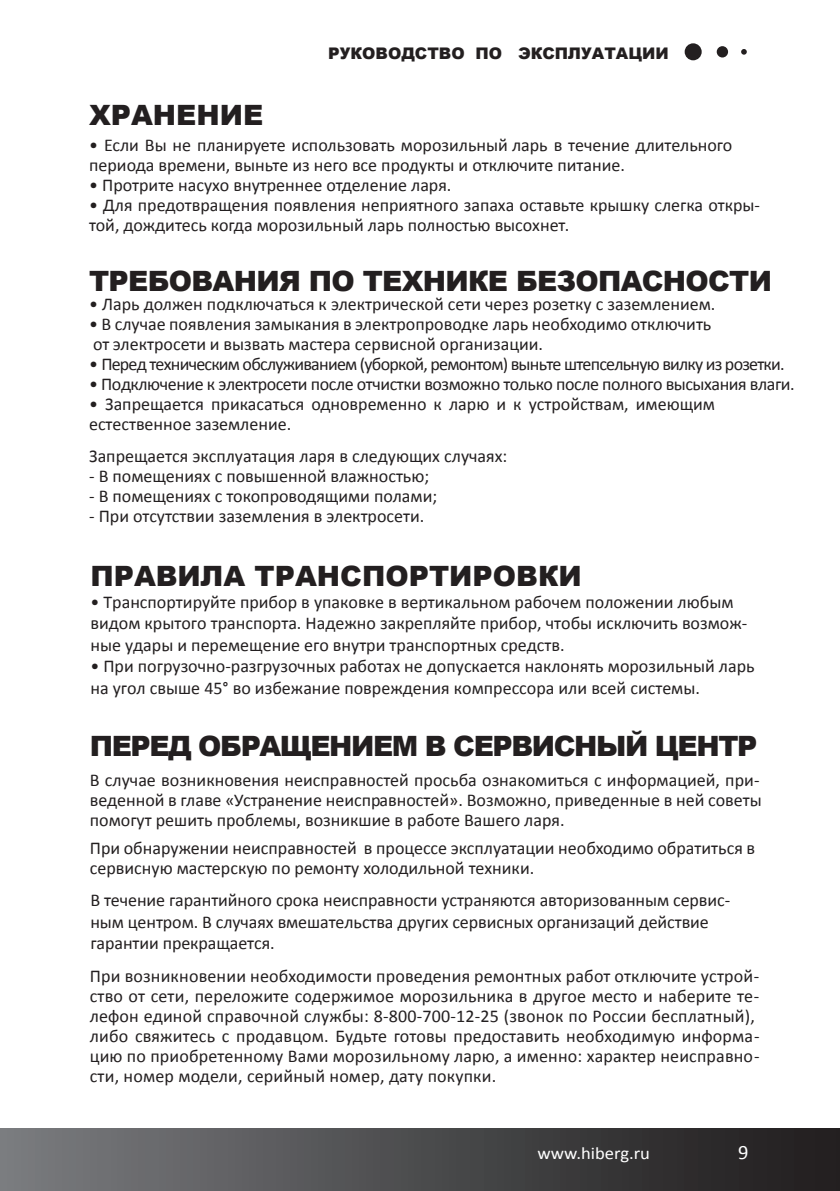
<style>
.page{position:relative;width:840px;height:1191px;background:#fff}
.page>*{position:absolute;margin:0;border:0;box-sizing:border-box;transform-origin:0 0}
.t1{font:900 28px "Arial";letter-spacing:-.025em;color:#231f20}
.t2{font:900 28px "Arial";color:#231f20}
.t3{font:900 28px "Arial";letter-spacing:-.05em;color:#231f20}
.t4{font:20.4px "Calibri";color:#fff}
.t5{font:18px/20px "Calibri";color:#231f20}
.t6{font:18px "Calibri";letter-spacing:-.045em;color:#231f20}
.t7{font:18px "Calibri";letter-spacing:-.025em;color:#231f20}
.t8{font:17.6px "Calibri";color:#fff;scale:1.06 1}
.t9{font:900 16px "Arial";color:#231f20}
</style>
<div class="page">
<div style="left:684px;top:43px;width:17px;height:17px;background:#231f20;border-radius:50%"></div>
<div style="left:716px;top:46px;width:11px;height:11px;background:#231f20;border-radius:50%"></div>
<svg style="left:741px;top:49px;width:5px;height:6px"></svg>
<div style="left:0;top:1129px;width:839px;height:62px;background:linear-gradient(to right,#7a7c7f,#1e1c1c)"></div>
<p class="t9" style="left:328px;top:41px;width:342px">РУКОВОДСТВО ПО ЭКСПЛУАТАЦИИ</p>
<h1 class="t2" style="left:89px;top:94px;width:176px">ХРАНЕНИЕ</h1>
<p class="t5" style="left:89px;top:135px;width:644px">• Если Вы не планируете использовать морозильный ларь в течение длительного периода времени, выньте из него все продукты и отключите питание.</p>
<p class="t5" style="left:89px;top:175px;width:363px">• Протрите насухо внутреннее отделение ларя.</p>
<p class="t5" style="left:89px;top:195px;width:672px">• Для предотвращения появления неприятного запаха оставьте крышку слегка откры&shy;той, дождитесь когда морозильный ларь полностью высохнет.</p>
<h1 class="t1" style="left:89px;top:260px;width:684px">ТРЕБОВАНИЯ ПО ТЕХНИКЕ БЕЗОПАСНОСТИ</h1>
<p class="t5" style="left:89px;top:294px;width:627px">• Ларь должен подключаться к электрической сети через розетку с заземлением.</p>
<p class="t5" style="left:89px;top:314px;width:623px">• В случае появления замыкания в электропроводке ларь необходимо отключить от электросети и вызвать мастера сервисной организации.</p>
<p class="t6" style="left:89px;top:353px;width:696px">• Перед техническим обслуживанием (уборкой, ремонтом) выньте штепсельную вилку из розетки.</p>
<p class="t7" style="left:89px;top:373px;width:706px">• Подключение к электросети после отчистки возможно только после полного высыхания влаги.</p>
<p class="t5" style="left:89px;top:394px;width:627px">• Запрещается прикасаться одновременно к ларю и к устройствам, имеющим естественное заземление.</p>
<p class="t5" style="left:89px;top:446px;width:419px">Запрещается эксплуатация ларя в следующих случаях:</p>
<p class="t5" style="left:89px;top:466px;width:341px">- В помещениях с повышенной влажностью;</p>
<p class="t5" style="left:89px;top:486px;width:349px">- В помещениях с токопроводящими полами;</p>
<p class="t5" style="left:89px;top:506px;width:336px">- При отсутствии заземления в электросети.</p>
<h1 class="t2" style="left:90px;top:555px;width:492px">ПРАВИЛА ТРАНСПОРТИРОВКИ</h1>
<p class="t5" style="left:90px;top:591px;width:658px;line-height:21.6px">• Транспортируйте прибор в упаковке в вертикальном рабочем положении любым видом крытого транспорта. Надежно закрепляйте прибор, чтобы исключить возмож&shy;ные удары и перемещение его внутри транспортных средств.</p>
<p class="t5" style="left:90px;top:655px;width:665px;line-height:21.6px">• При погрузочно-разгрузочных работах не допускается наклонять морозильный ларь на угол свыше 45° во избежание повреждения компрессора или всей системы.</p>
<h1 class="t3" style="left:90px;top:726px;width:668px">ПЕРЕД ОБРАЩЕНИЕМ В СЕРВИСНЫЙ ЦЕНТР</h1>
<p class="t5" style="left:90px;top:770px;width:673px">В случае возникновения неисправностей просьба ознакомиться с информацией, при&shy;веденной в главе «Устранение неисправностей». Возможно, приведенные в ней советы помогут решить проблемы, возникшие в работе Вашего ларя.</p>
<p class="t5" style="left:90px;top:838px;width:666px">При обнаружении неисправностей в процессе эксплуатации необходимо обратиться в сервисную мастерскую по ремонту холодильной техники.</p>
<p class="t5" style="left:90px;top:889px;width:641px;line-height:21.6px">В течение гарантийного срока неисправности устраняются авторизованным сервис&shy;ным центром. В случаях вмешательства других сервисных организаций действие гарантии прекращается.</p>
<p class="t5" style="left:90px;top:966px;width:671px">При возникновении необходимости проведения ремонтных работ отключите устрой&shy;ство от сети, переложите содержимое морозильника в другое место и наберите те&shy;лефон единой справочной службы: 8-800-700-12-25 (звонок по России бесплатный), либо свяжитесь с продавцом. Будьте готовы предоставить необходимую информа&shy;цию по приобретенному Вами морозильному ларю, а именно: характер неисправно&shy;сти, номер модели, серийный номер, дату покупки.</p>
<p class="t8" style="left:537px;top:1141px;width:108px">www.hiberg.ru</p>
<p class="t4" style="left:737px;top:1139px;width:12px">9</p>
</div>
